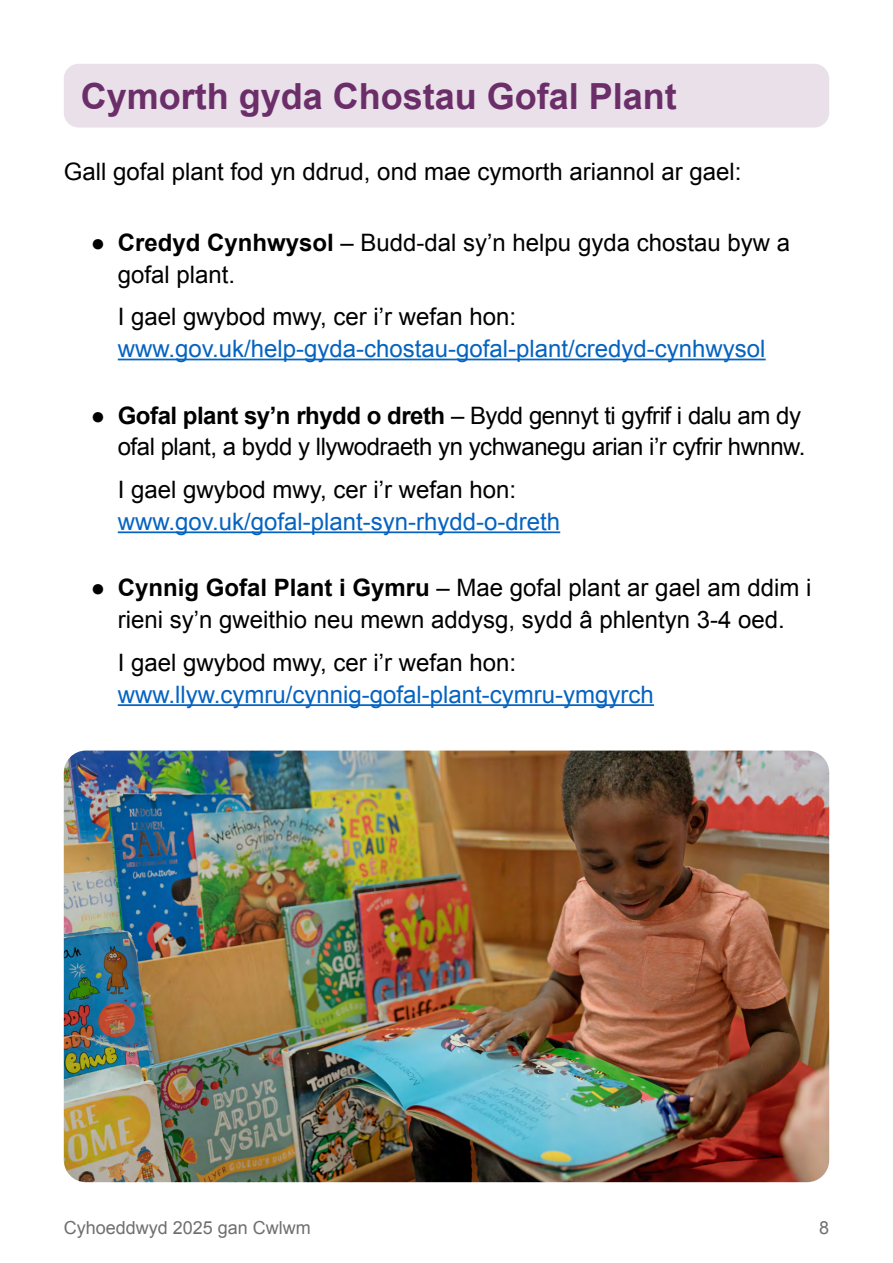
<style>
.page{position:relative;width:893px;height:1263px;background:#fff}
.page>*{position:absolute;margin:0;border:0;box-sizing:border-box;transform-origin:0 0}
.t1{font:700 36px "Arial";color:#6b2e69}
.t2{font:24px/31.8px "Arial";color:#000}
.t3{font:24px "Arial";color:#0563c1}
.t4{font:24px/31.8px "Arial";letter-spacing:-.02em;color:#000;text-align:right}
.t5{font:18px "Arial";color:#706f6f}
.s1{font-weight:700}
</style>
<div class="page">
<hr style="left:118px;top:359px;width:648px;height:1px;background:#0563c1">
<hr style="left:118px;top:531px;width:442px;height:2px;background:#0563c1">
<hr style="left:118px;top:704px;width:536px;height:2px;background:#0563c1">
<div style="left:64px;top:64px;width:765px;height:64px;background:#e9e0e9;border-radius:15px"></div>
<img style="left:64px;top:750px;width:765px;height:432px">
<h1 class="t1" style="left:81px;top:72px;width:598px">Cymorth gyda Chostau Gofal Plant</h1>
<p class="t2" style="left:64px;top:156px;width:679px">Gall gofal plant fod yn ddrud, ond mae cymorth ariannol ar gael:</p>
<p class="t2" style="left:118px;top:227px;width:674px;text-indent:-27px">● <span class="s1">Credyd Cynhwysol</span> – Budd-dal sy’n helpu gyda chostau byw a gofal plant.</p>
<p class="t2" style="left:118px;top:301px;width:400px">I gael gwybod mwy, cer i’r wefan hon:</p>
<p class="t3" style="left:118px;top:333px;width:649px">www.gov.uk/help-gyda-chostau-gofal-plant/credyd-cynhwysol</p>
<p class="t4" style="left:91px;top:399px;width:716px">● <span class="s1">Gofal plant sy’n rhydd o dreth</span> – Bydd gennyt ti gyfrif i dalu am dy ofal plant, a bydd y llywodraeth yn ychwanegu arian i’r cyfrir hwnnw.</p>
<p class="t2" style="left:118px;top:474px;width:400px">I gael gwybod mwy, cer i’r wefan hon:</p>
<p class="t3" style="left:118px;top:506px;width:444px">www.gov.uk/gofal-plant-syn-rhydd-o-dreth</p>
<p class="t2" style="left:91px;top:572px;width:722px;text-align:center">● <span class="s1">Cynnig Gofal Plant i Gymru</span> – Mae gofal plant ar gael am ddim i rieni sy’n gweithio neu mewn addysg, sydd â phlentyn 3-4 oed.</p>
<p class="t2" style="left:118px;top:647px;width:400px">I gael gwybod mwy, cer i’r wefan hon:</p>
<p class="t3" style="left:118px;top:678px;width:538px">www.llyw.cymru/cynnig-gofal-plant-cymru-ymgyrch</p>
<p class="t5" style="left:64px;top:1215px;width:249px">Cyhoeddwyd 2025 gan Cwlwm</p>
<p class="t5" style="left:819px;top:1215px;width:12px">8</p>
</div>
